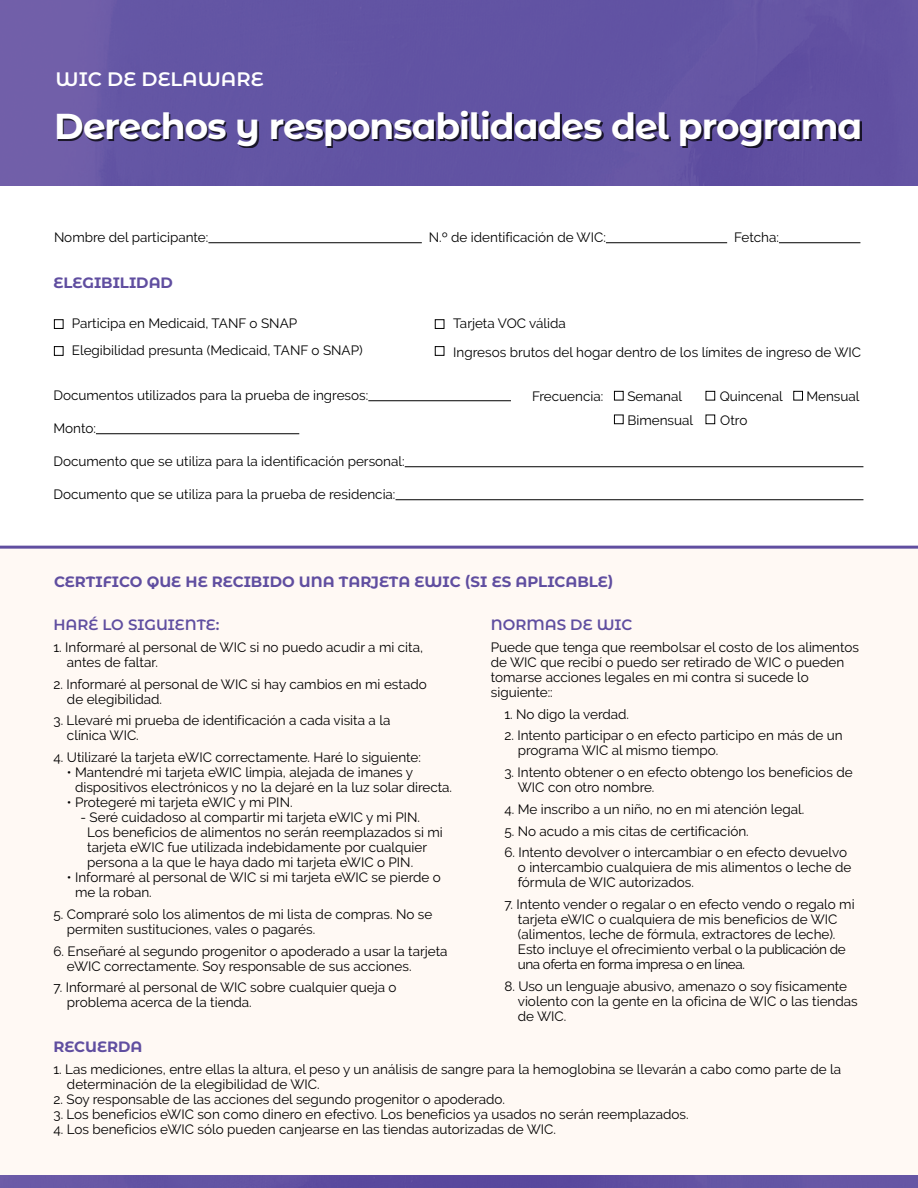
<style>
.page{position:relative;width:918px;height:1188px;background:#fff}
.page>*{position:absolute;margin:0;border:0;box-sizing:border-box;transform-origin:0 0}
.t1{font:700 36px "Montserrat Alternates";letter-spacing:-.03em;color:#fff}
.t2{font:600 19.5px "Montserrat Alternates";color:#fff}
.t3{font:700 15px "Montserrat Alternates";color:#604ea0}
.t4{font:600 15px "Montserrat Alternates";color:#604ea0}
.t5{font:13.5px/15px "Raleway";color:#000}
</style>
<div class="page">
<div style="left:0;top:549px;width:918px;height:626px;background:#fff9f4"></div>
<img style="left:0;top:0;width:918px;height:186px">
<img style="left:0;top:1175px;width:918px;height:13px">
<hr style="left:0;top:546px;width:918px;height:3px;background:#604ea0">
<hr style="left:208px;top:242px;width:214px;height:1px;background:#000">
<hr style="left:606px;top:242px;width:121px;height:1px;background:#000">
<hr style="left:779px;top:242px;width:81px;height:1px;background:#000">
<hr style="left:368px;top:400px;width:143px;height:1px;background:#000">
<hr style="left:96px;top:433px;width:203px;height:1px;background:#000">
<hr style="left:405px;top:466px;width:458px;height:1px;background:#000">
<hr style="left:396px;top:499px;width:467px;height:1px;background:#000">
<div style="left:58px;top:113px;width:804px;height:35px;background:#000;opacity:.75"></div>
<div style="left:54px;top:319px;width:10px;height:10px;border:1px solid #000"></div>
<div style="left:435px;top:319px;width:9px;height:10px;border:1px solid #000"></div>
<div style="left:435px;top:346px;width:9px;height:10px;border:1px solid #000"></div>
<div style="left:54px;top:346px;width:10px;height:10px;border:1px solid #000"></div>
<div style="left:614px;top:391px;width:10px;height:9px;border:1px solid #000"></div>
<div style="left:706px;top:391px;width:9px;height:9px;border:1px solid #000"></div>
<div style="left:793px;top:391px;width:10px;height:9px;border:1px solid #000"></div>
<div style="left:614px;top:415px;width:10px;height:9px;border:1px solid #000"></div>
<div style="left:706px;top:415px;width:9px;height:9px;border:1px solid #000"></div>
<p class="t2" style="left:56px;top:65px;width:210px">WIC DE DELAWARE</p>
<p class="t1" style="left:54px;top:101px;width:810px">Derechos y responsabilidades del programa</p>
<p class="t5" style="left:54px;top:229px;width:156px">Nombre del participante:</p>
<p class="t5" style="left:429px;top:229px;width:179px">N.º de identificación de WIC:</p>
<p class="t5" style="left:734px;top:229px;width:46px">Fetcha:</p>
<p class="t3" style="left:54px;top:272px;width:121px">ELEGIBILIDAD</p>
<p class="t5" style="left:72px;top:316px;width:227px">Participa en Medicaid, TANF o SNAP</p>
<p class="t5" style="left:72px;top:343px;width:292px">Elegibilidad presunta (Medicaid, TANF o SNAP)</p>
<p class="t5" style="left:53px;top:387px;width:316px">Documentos utilizados para la prueba de ingresos:</p>
<p class="t5" style="left:53px;top:420px;width:44px">Monto:</p>
<p class="t5" style="left:53px;top:453px;width:353px">Documento que se utiliza para la identificación personal:</p>
<p class="t5" style="left:53px;top:486px;width:344px">Documento que se utiliza para la prueba de residencia:</p>
<p class="t5" style="left:453px;top:316px;width:114px">Tarjeta VOC válida</p>
<p class="t5" style="left:453px;top:344px;width:410px">Ingresos brutos del hogar dentro de los límites de ingreso de WIC</p>
<p class="t5" style="left:532px;top:388px;width:73px">Frecuencia:</p>
<p class="t5" style="left:627px;top:388px;width:56px">Semanal</p>
<p class="t5" style="left:720px;top:388px;width:65px">Quincenal</p>
<p class="t5" style="left:806px;top:388px;width:55px">Mensual</p>
<p class="t5" style="left:627px;top:412px;width:67px">Bimensual</p>
<p class="t5" style="left:720px;top:412px;width:29px">Otro</p>
<p class="t3" style="left:54px;top:571px;width:561px">CERTIFICO QUE HE RECIBIDO UNA TARJETA EWIC (SI ES APLICABLE)</p>
<p class="t4" style="left:53px;top:614px;width:167px">HARÉ LO SIGUIENTE:</p>
<p class="t5" style="left:67px;top:640px;width:358px;text-indent:-14px">1. Informaré al personal de WIC si no puedo acudir a mi cita, antes de faltar.</p>
<p class="t5" style="left:67px;top:676px;width:361px;text-indent:-14px">2. Informaré al personal de WIC si hay cambios en mi estado de elegibilidad.</p>
<p class="t5" style="left:67px;top:713px;width:325px;text-indent:-14px">3. Llevaré mi prueba de identificación a cada visita a la clínica WIC.</p>
<p class="t5" style="left:53px;top:750px;width:369px">4. Utilizaré la tarjeta eWIC correctamente. Haré lo siguiente:</p>
<p class="t5" style="left:75px;top:765px;width:379px;text-indent:-8px">• Mantendré mi tarjeta eWIC limpia, alejada de imanes y dispositivos electrónicos y no la dejaré en la luz solar directa.</p>
<p class="t5" style="left:67px;top:795px;width:227px">• Protegeré mi tarjeta eWIC y mi PIN.</p>
<p class="t5" style="left:87px;top:810px;width:357px;text-indent:-7px">- Seré cuidadoso al compartir mi tarjeta eWIC y mi PIN.<br>Los beneficios de alimentos no serán reemplazados si mi tarjeta eWIC fue utilizada indebidamente por cualquier persona a la que le haya dado mi tarjeta eWIC o PIN.</p>
<p class="t5" style="left:75px;top:870px;width:367px;text-indent:-8px">• Informaré al personal de WIC si mi tarjeta eWIC se pierde o me la roban.</p>
<p class="t5" style="left:67px;top:907px;width:367px;text-indent:-14px">5. Compraré solo los alimentos de mi lista de compras. No se permiten sustituciones, vales o pagarés.</p>
<p class="t5" style="left:67px;top:943px;width:382px;text-indent:-14px">6. Enseñaré al segundo progenitor o apoderado a usar la tarjeta eWIC correctamente. Soy responsable de sus acciones.</p>
<p class="t5" style="left:67px;top:980px;width:331px;text-indent:-14px">7. Informaré al personal de WIC sobre cualquier queja o problema acerca de la tienda.</p>
<p class="t4" style="left:491px;top:614px;width:143px">NORMAS DE WIC</p>
<p class="t5" style="left:491px;top:640px;width:370px">Puede que tenga que reembolsar el costo de los alimentos de WIC que recibí o puedo ser retirado de WIC o pueden tomarse acciones legales en mi contra si sucede lo siguiente::</p>
<p class="t5" style="left:504px;top:706px;width:126px">1. No digo la verdad.</p>
<p class="t5" style="left:518px;top:728px;width:326px;text-indent:-14px">2. Intento participar o en efecto participo en más de un programa WIC al mismo tiempo.</p>
<p class="t5" style="left:518px;top:765px;width:336px;text-indent:-14px">3. Intento obtener o en efecto obtengo los beneficios de<br>WIC con otro nombre.</p>
<p class="t5" style="left:504px;top:802px;width:302px">4. Me inscribo a un niño, no en mi atención legal.</p>
<p class="t5" style="left:504px;top:823px;width:246px">5. No acudo a mis citas de certificación.</p>
<p class="t5" style="left:518px;top:845px;width:335px;text-indent:-14px">6. Intento devolver o intercambiar o en efecto devuelvo o intercambio cualquiera de mis alimentos o leche de fórmula de WIC autorizados.</p>
<p class="t5" style="left:518px;top:897px;width:338px;text-indent:-14px">7. Intento vender o regalar o en efecto vendo o regalo mi tarjeta eWIC o cualquiera de mis beneficios de WIC (alimentos, leche de fórmula, extractores de leche).<br>Esto incluye el ofrecimiento verbal o la publicación de una oferta en forma impresa o en línea.</p>
<p class="t5" style="left:518px;top:979px;width:341px;text-indent:-14px">8. Uso un lenguaje abusivo, amenazo o soy físicamente violento con la gente en la oficina de WIC o las tiendas de WIC.</p>
<p class="t3" style="left:53px;top:1036px;width:90px">RECUERDA</p>
<p class="t5" style="left:67px;top:1061px;width:776px;text-indent:-14px">1. Las mediciones, entre ellas la altura, el peso y un análisis de sangre para la hemoglobina se llevarán a cabo como parte de la determinación de la elegibilidad de WIC.</p>
<p class="t5" style="left:53px;top:1091px;width:453px">2. Soy responsable de las acciones del segundo progenitor o apoderado.</p>
<p class="t5" style="left:53px;top:1106px;width:637px">3. Los beneficios eWIC son como dinero en efectivo. Los beneficios ya usados no serán reemplazados.</p>
<p class="t5" style="left:53px;top:1121px;width:504px">4. Los beneficios eWIC sólo pueden canjearse en las tiendas autorizadas de WIC.</p>
</div>
